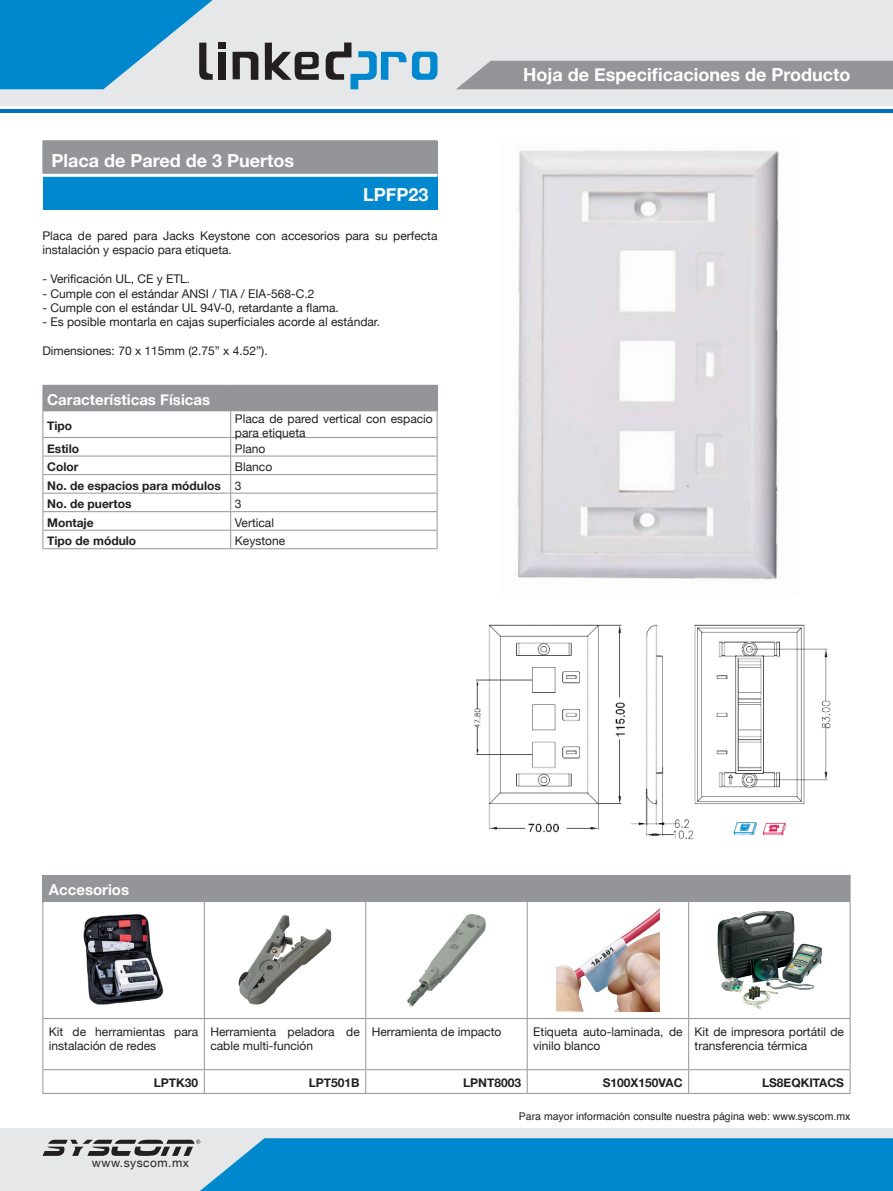
<style>
.page{position:relative;width:893px;height:1191px;background:#fff}
.page>*{position:absolute;margin:0;border:0;box-sizing:border-box;transform-origin:0 0}
.TITULO{font:700 18px "Helvetica Neue";color:#fff}
.TITULO_TABLA{font:700 15px "Helvetica Neue";color:#fff}
.ESTILO_BASE{font:12px/14.4px "Helvetica Neue";color:#231f20}
.ESTILO_BASE-2{font:700 12px "Helvetica Neue";color:#231f20}
.ESTILO_BASE-3{font:12px "Helvetica Neue";letter-spacing:.04em;color:#231f20}
.t1{font:10.5px "Helvetica";color:#231f20}
</style>
<div class="page">
<div style="left:0;top:0;width:893px;height:105px;background:#e6e7e9"></div>
<div style="left:0;top:1128px;width:893px;height:63px;background:#e6e7e9"></div>
<div style="left:456px;top:61px;width:437px;height:28px;background:#939598"></div>
<hr style="left:1px;top:110px;width:892px;height:3px;background:#0072bc">
<div style="left:43px;top:385px;width:394px;height:26px;background:#939598"></div>
<hr style="left:43px;top:437px;width:188px;height:1px;background:#939598">
<hr style="left:231px;top:437px;width:206px;height:1px;background:#939598">
<hr style="left:43px;top:456px;width:188px;height:1px;background:#939598">
<hr style="left:231px;top:456px;width:206px;height:1px;background:#939598">
<hr style="left:43px;top:474px;width:188px;height:1px;background:#939598">
<hr style="left:231px;top:474px;width:206px;height:1px;background:#939598">
<hr style="left:43px;top:493px;width:188px;height:1px;background:#939598">
<hr style="left:231px;top:493px;width:206px;height:1px;background:#939598">
<hr style="left:43px;top:511px;width:188px;height:1px;background:#939598">
<hr style="left:231px;top:511px;width:206px;height:1px;background:#939598">
<hr style="left:43px;top:530px;width:188px;height:1px;background:#939598">
<svg style="left:43px;top:411px;width:1px;height:137px"></svg>
<hr style="left:231px;top:530px;width:206px;height:1px;background:#939598">
<svg style="left:230px;top:411px;width:1px;height:137px"></svg>
<svg style="left:437px;top:386px;width:1px;height:162px"></svg>
<hr style="left:43px;top:548px;width:188px;height:1px;background:#939598">
<hr style="left:231px;top:548px;width:206px;height:1px;background:#939598">
<div style="left:43px;top:141px;width:394px;height:34px;background:#939598"></div>
<div style="left:43px;top:175px;width:394px;height:35px;background:#0088ce"></div>
<hr style="left:43px;top:140px;width:394px;height:1px;background:#939598">
<hr style="left:437px;top:141px;width:1px;height:33px;background:#939598">
<hr style="left:43px;top:174px;width:394px;height:3px;background:#fff">
<div style="left:43px;top:874px;width:807px;height:27px;background:#939598"></div>
<svg style="left:850px;top:874px;width:1px;height:27px"></svg>
<hr style="left:43px;top:901px;width:161px;height:1px;background:#939598">
<hr style="left:43px;top:901px;width:1px;height:117px;background:#939598">
<hr style="left:204px;top:901px;width:162px;height:1px;background:#939598">
<hr style="left:204px;top:901px;width:1px;height:117px;background:#939598">
<hr style="left:366px;top:901px;width:161px;height:1px;background:#939598">
<hr style="left:365px;top:901px;width:1px;height:117px;background:#939598">
<hr style="left:527px;top:901px;width:162px;height:1px;background:#939598">
<hr style="left:527px;top:901px;width:1px;height:117px;background:#939598">
<hr style="left:689px;top:901px;width:161px;height:1px;background:#939598">
<hr style="left:688px;top:901px;width:1px;height:117px;background:#939598">
<hr style="left:850px;top:901px;width:1px;height:117px;background:#939598">
<hr style="left:43px;top:1018px;width:161px;height:1px;background:#939598">
<hr style="left:43px;top:1019px;width:1px;height:50px;background:#939598">
<hr style="left:204px;top:1018px;width:162px;height:1px;background:#939598">
<hr style="left:204px;top:1019px;width:1px;height:50px;background:#939598">
<hr style="left:366px;top:1018px;width:161px;height:1px;background:#939598">
<hr style="left:365px;top:1019px;width:1px;height:50px;background:#939598">
<hr style="left:527px;top:1018px;width:162px;height:1px;background:#939598">
<hr style="left:527px;top:1019px;width:1px;height:50px;background:#939598">
<hr style="left:689px;top:1018px;width:161px;height:1px;background:#939598">
<hr style="left:688px;top:1019px;width:1px;height:50px;background:#939598">
<hr style="left:850px;top:1019px;width:1px;height:50px;background:#939598">
<hr style="left:43px;top:1069px;width:161px;height:1px;background:#939598">
<svg style="left:43px;top:1070px;width:1px;height:23px"></svg>
<hr style="left:204px;top:1069px;width:162px;height:1px;background:#939598">
<svg style="left:204px;top:1070px;width:1px;height:23px"></svg>
<hr style="left:366px;top:1069px;width:161px;height:1px;background:#939598">
<svg style="left:365px;top:1070px;width:1px;height:23px"></svg>
<hr style="left:527px;top:1069px;width:162px;height:1px;background:#939598">
<svg style="left:527px;top:1070px;width:1px;height:23px"></svg>
<hr style="left:689px;top:1069px;width:161px;height:1px;background:#939598">
<svg style="left:688px;top:1070px;width:1px;height:23px"></svg>
<svg style="left:850px;top:1070px;width:1px;height:23px"></svg>
<hr style="left:43px;top:1093px;width:161px;height:1px;background:#939598">
<hr style="left:204px;top:1093px;width:162px;height:1px;background:#939598">
<hr style="left:366px;top:1093px;width:161px;height:1px;background:#939598">
<hr style="left:527px;top:1093px;width:162px;height:1px;background:#939598">
<hr style="left:689px;top:1093px;width:161px;height:1px;background:#939598">
<img style="left:83px;top:914px;width:81px;height:91px">
<img style="left:238px;top:915px;width:94px;height:90px">
<img style="left:407px;top:914px;width:79px;height:94px">
<img style="left:556px;top:909px;width:103px;height:102px">
<img style="left:717px;top:910px;width:106px;height:99px">
<svg style="left:43px;top:1138px;width:850px;height:53px"></svg>
<svg style="left:0;top:0;width:213px;height:89px"></svg>
<div style="left:219px;top:43px;width:7px;height:6px;background:#231f20"></div>
<div style="left:218px;top:52px;width:8px;height:28px;background:#231f20"></div>
<svg style="left:233px;top:52px;width:25px;height:28px"></svg>
<svg style="left:265px;top:43px;width:54px;height:37px"></svg>
<svg style="left:326px;top:43px;width:111px;height:46px"></svg>
<img style="left:516px;top:150px;width:263px;height:430px">
<img style="left:474px;top:624px;width:357px;height:216px">
<p class="TITULO" style="left:51px;top:149px;width:244px">Placa de Pared de 3 Puertos</p>
<p class="TITULO" style="left:363px;top:184px;width:67px">LPFP23</p>
<p class="ESTILO_BASE" style="left:43px;top:228px;width:396px">Placa de pared para Jacks Keystone con accesorios para su perfecta instalación y espacio para etiqueta.</p>
<p class="ESTILO_BASE" style="left:43px;top:271px;width:149px">- Verificación UL, CE y ETL.</p>
<p class="ESTILO_BASE" style="left:43px;top:286px;width:273px">- Cumple con el estándar ANSI / TIA / EIA-568-C.2</p>
<p class="ESTILO_BASE" style="left:43px;top:300px;width:298px">- Cumple con el estándar UL 94V-0, retardante a flama.</p>
<p class="ESTILO_BASE" style="left:43px;top:315px;width:339px">- Es posible montarla en cajas superficiales acorde al estándar.</p>
<p class="ESTILO_BASE" style="left:43px;top:343px;width:227px">Dimensiones: 70 x 115mm (2.75” x 4.52”).</p>
<p class="TITULO_TABLA" style="left:47px;top:391px;width:164px">Características Físicas</p>
<p class="ESTILO_BASE-2" style="left:47px;top:418px;width:27px">Tipo</p>
<p class="ESTILO_BASE" style="left:235px;top:411px;width:199px">Placa de pared vertical con espacio para etiqueta</p>
<p class="ESTILO_BASE-2" style="left:47px;top:441px;width:33px">Estilo</p>
<p class="ESTILO_BASE" style="left:235px;top:441px;width:32px">Plano</p>
<p class="ESTILO_BASE-2" style="left:47px;top:459px;width:33px">Color</p>
<p class="ESTILO_BASE" style="left:235px;top:459px;width:39px">Blanco</p>
<p class="ESTILO_BASE-2" style="left:47px;top:478px;width:175px">No. de espacios para módulos</p>
<p class="ESTILO_BASE" style="left:235px;top:478px;width:8px">3</p>
<p class="ESTILO_BASE-2" style="left:47px;top:496px;width:86px">No. de puertos</p>
<p class="ESTILO_BASE" style="left:235px;top:496px;width:8px">3</p>
<p class="ESTILO_BASE-2" style="left:47px;top:515px;width:48px">Montaje</p>
<p class="ESTILO_BASE" style="left:235px;top:515px;width:41px">Vertical</p>
<p class="ESTILO_BASE-2" style="left:47px;top:533px;width:91px">Tipo de módulo</p>
<p class="ESTILO_BASE" style="left:235px;top:533px;width:52px">Keystone</p>
<p class="TITULO" style="left:523px;top:64px;width:329px">Hoja de Especificaciones de Producto</p>
<p class="TITULO_TABLA" style="left:49px;top:880px;width:82px">Accesorios</p>
<p class="ESTILO_BASE" style="left:49px;top:1024px;width:151px">Kit de herramientas para instalación de redes</p>
<p class="ESTILO_BASE" style="left:210px;top:1024px;width:151px">Herramienta peladora de cable multi-función</p>
<p class="ESTILO_BASE" style="left:372px;top:1024px;width:131px">Herramienta de impacto</p>
<p class="ESTILO_BASE" style="left:533px;top:1024px;width:151px">Etiqueta auto-laminada, de vinilo blanco</p>
<p class="ESTILO_BASE" style="left:695px;top:1024px;width:151px">Kit de impresora portátil de transferencia térmica</p>
<p class="ESTILO_BASE-2" style="left:154px;top:1075px;width:46px">LPTK30</p>
<p class="ESTILO_BASE-2" style="left:309px;top:1075px;width:52px">LPT501B</p>
<p class="ESTILO_BASE-2" style="left:463px;top:1075px;width:60px">LPNT8003</p>
<p class="ESTILO_BASE-2" style="left:603px;top:1075px;width:81px">S100X150VAC</p>
<p class="ESTILO_BASE-2" style="left:762px;top:1075px;width:84px">LS8EQKITACS</p>
<p class="ESTILO_BASE-3" style="left:92px;top:1155px;width:99px">www.syscom.mx</p>
<p class="t1" style="left:519px;top:1108px;width:333px">Para mayor información consulte nuestra página web: www.syscom.mx</p>
</div>
